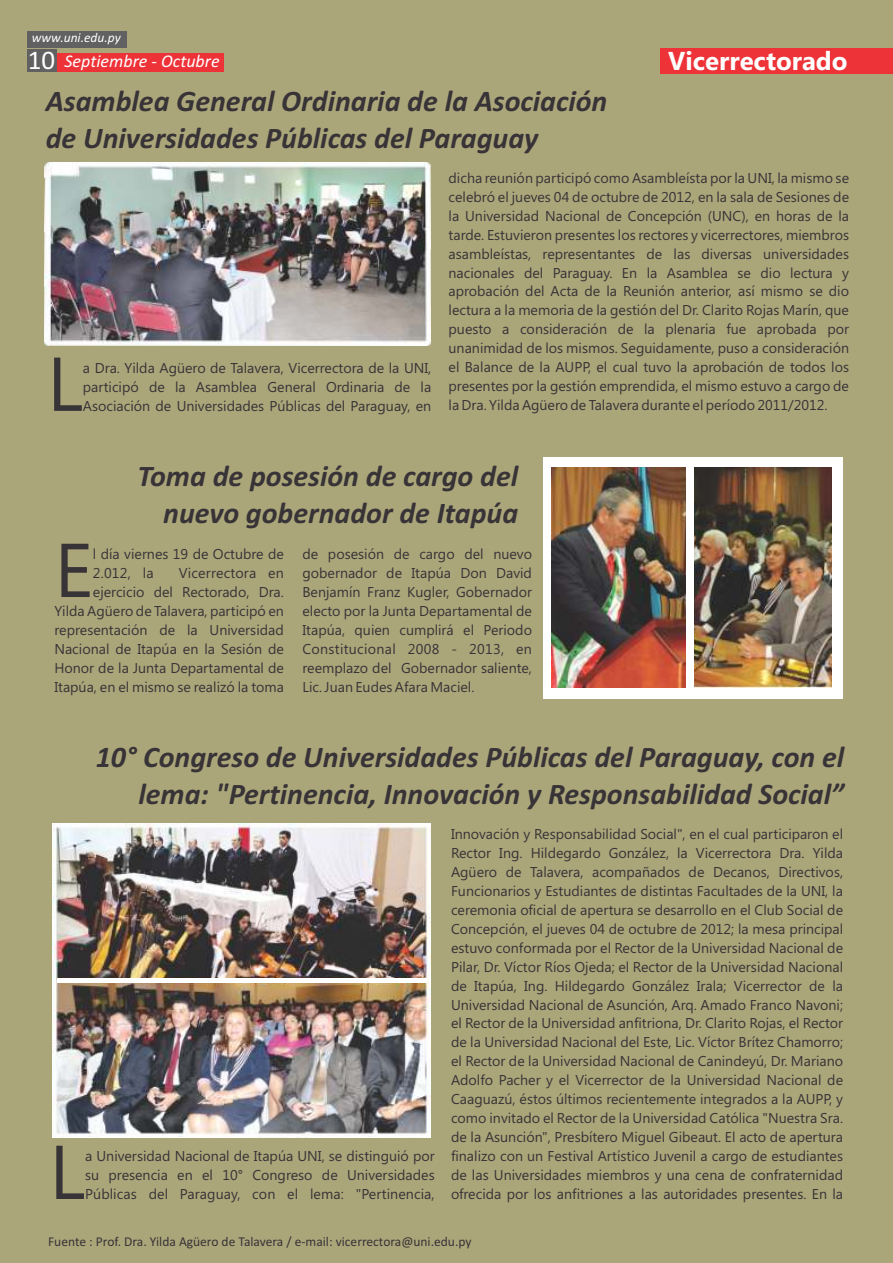
<style>
.page{position:relative;width:893px;height:1263px;background:#aba67a}
.page>*{position:absolute;margin:0;border:0;box-sizing:border-box;transform-origin:0 0}
.t1{font:76.05px "Segoe UI";color:#383336}
.t2{font:italic 700 30px/36.6px "Calibri";color:#383336;text-align:right}
.t3{font:27px "Calibri";color:#fff}
.t4{font:700 25.8px "Segoe UI";color:#fff}
.t5{font:italic 18px "Calibri";color:#fff}
.t6{font:14.25px/18.9px "Segoe UI";color:#383336}
.t7{font:14.25px "Segoe UI";letter-spacing:.02em;color:#383336}
.t8{font:13.5px "Calibri";color:#383336}
.t9{font:italic 13.5px "Calibri";color:#fff}
</style>
<div class="page">
<div style="left:28px;top:53px;width:196px;height:18px;background:#ed3338"></div>
<div style="left:28px;top:49px;width:29px;height:23px;background:#616161"></div>
<div style="left:27px;top:31px;width:100px;height:16px;background:#616161"></div>
<div style="left:660px;top:48px;width:233px;height:26px;background:#ed3338"></div>
<img style="left:44px;top:162px;width:387px;height:183px">
<img style="left:53px;top:824px;width:377px;height:313px">
<div style="left:57px;top:978px;width:370px;height:5px;background:#fff"></div>
<div style="left:543px;top:458px;width:299px;height:241px;background:#fff"></div>
<img style="left:552px;top:468px;width:280px;height:219px">
<div style="left:686px;top:465px;width:7px;height:229px;background:#fff"></div>
<p class="t9" style="left:32px;top:32px;width:90px">www.uni.edu.py</p>
<p class="t5" style="left:64px;top:54px;width:157px">Septiembre - Octubre</p>
<h3 class="t4" style="left:668px;top:52px;width:181px">Vicerrectorado</h3>
<h3 class="t3" style="left:28px;top:49px;width:29px">10</h3>
<h2 class="t2" style="left:46px;top:86px;width:563px;text-align:left">Asamblea General Ordinaria de la Asociación de Universidades Públicas del Paraguay</h2>
<h1 class="t1" style="left:47px;top:355px;width:37px">L</h1>
<p class="t6" style="left:83px;top:360px;width:350px">a Dra. Yilda Agüero de Talavera, Vicerrectora de la UNI, participó de la Asamblea General Ordinaria de la</p>
<p class="t6" style="left:83px;top:398px;width:350px">Asociación de Universidades Públicas del Paraguay, en</p>
<p class="t6" style="left:449px;top:170px;width:402px;text-align:justify">dicha reunión participó como Asambleísta por la UNI, la mismo se celebró el jueves 04 de octubre de 2012, en la sala de Sesiones de la Universidad Nacional de Concepción (UNC), en horas de la tarde. Estuvieron presentes los rectores y vicerrectores, miembros asambleístas, representantes de las diversas universidades nacionales del Paraguay. En la Asamblea se dio lectura y aprobación del Acta de la Reunión anterior, así mismo se dio lectura a la memoria de la gestión del Dr. Clarito Rojas Marín, que puesto a consideración de la plenaria fue aprobada por unanimidad de los mismos. Seguidamente, puso a consideración el Balance de la AUPP, el cual tuvo la aprobación de todos los presentes por la gestión emprendida, el mismo estuvo a cargo de la Dra. Yilda Agüero de Talavera durante el período 2011/2012.</p>
<h2 class="t2" style="left:138px;top:460px;width:382px">Toma de posesión de cargo del nuevo gobernador de Itapúa</h2>
<h1 class="t1" style="left:54px;top:542px;width:40px">E</h1>
<p class="t6" style="left:93px;top:546px;width:193px">l día viernes 19 de Octubre de</p>
<p class="t6" style="left:302px;top:546px;width:231px">de posesión de cargo del nuevo</p>
<p class="t6" style="left:93px;top:565px;width:62px">2.012, la</p>
<p class="t6" style="left:179px;top:565px;width:107px">Vicerrectora en</p>
<p class="t6" style="left:302px;top:565px;width:231px">gobernador de Itapúa Don David</p>
<p class="t6" style="left:93px;top:584px;width:193px">ejercicio del Rectorado, Dra.</p>
<p class="t6" style="left:302px;top:584px;width:231px">Benjamín Franz Kugler, Gobernador</p>
<p class="t6" style="left:54px;top:603px;width:231px">Yilda Agüero de Talavera, participó en</p>
<p class="t6" style="left:302px;top:603px;width:231px">electo por la Junta Departamental de</p>
<p class="t6" style="left:54px;top:622px;width:231px">representación de la Universidad</p>
<p class="t6" style="left:302px;top:622px;width:231px">Itapúa, quien cumplirá el Periodo</p>
<p class="t6" style="left:54px;top:641px;width:231px">Nacional de Itapúa en la Sesión de</p>
<p class="t7" style="left:302px;top:643px;width:231px">Constitucional 2008 - 2013, en</p>
<p class="t6" style="left:54px;top:659px;width:231px">Honor de la Junta Departamental de</p>
<p class="t6" style="left:302px;top:659px;width:231px">reemplazo del Gobernador saliente,</p>
<p class="t6" style="left:54px;top:678px;width:231px">Itapúa, en el mismo se realizó la toma</p>
<p class="t6" style="left:302px;top:678px;width:174px">Lic. Juan Eudes Afara Maciel.</p>
<h2 class="t2" style="left:96px;top:741px;width:750px">10° Congreso de Universidades Públicas del Paraguay, con el lema: "Pertinencia, Innovación y Responsabilidad Social”</h2>
<h1 class="t1" style="left:49px;top:1143px;width:37px">L</h1>
<p class="t6" style="left:85px;top:1148px;width:351px">a Universidad Nacional de Itapúa UNI, se distinguió por su presencia en el 10° Congreso de Universidades</p>
<p class="t6" style="left:85px;top:1186px;width:351px">Públicas del Paraguay, con el lema: "Pertinencia,</p>
<p class="t6" style="left:451px;top:826px;width:394px;text-align:justify">Innovación y Responsabilidad Social", en el cual participaron el Rector Ing. Hildegardo González, la Vicerrectora Dra. Yilda Agüero de Talavera, acompañados de Decanos, Directivos, Funcionarios y Estudiantes de distintas Facultades de la UNI, la ceremonia oficial de apertura se desarrollo en el Club Social de Concepción, el jueves 04 de octubre de 2012; la mesa principal estuvo conformada por el Rector de la Universidad Nacional de Pilar, Dr. Víctor Ríos Ojeda; el Rector de la Universidad Nacional de Itapúa, Ing. Hildegardo González Irala; Vicerrector de la Universidad Nacional de Asunción, Arq. Amado Franco Navoni; el Rector de la Universidad anfitriona, Dr. Clarito Rojas, el Rector de la Universidad Nacional del Este, Lic. Víctor Brítez Chamorro; el Rector de la Universidad Nacional de Canindeyú, Dr. Mariano Adolfo Pacher y el Vicerrector de la Universidad Nacional de Caaguazú, éstos últimos recientemente integrados a la AUPP, y como invitado el Rector de la Universidad Católica "Nuestra Sra. de la Asunción", Presbítero Miguel Gibeaut. El acto de apertura finalizo con un Festival Artístico Juvenil a cargo de estudiantes de las Universidades miembros y una cena de confraternidad ofrecida por los anfitriones a las autoridades presentes. En la</p>
<p class="t8" style="left:48px;top:1235px;width:425px">Fuente : Prof. Dra. Yilda Agüero de Talavera / e-mail: vicerrectora@uni.edu.py</p>
</div>
